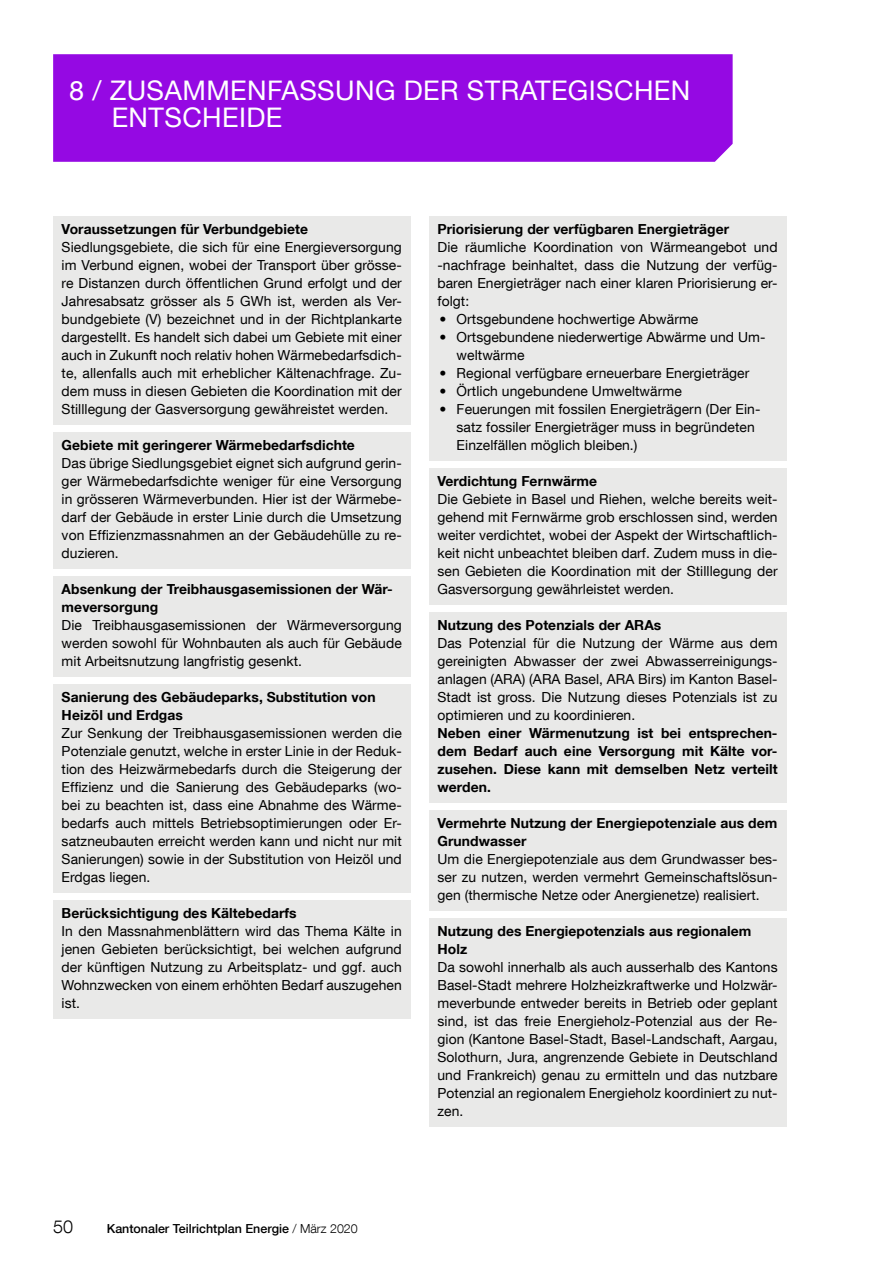
<style>
.page{position:relative;width:893px;height:1263px;background:#fff}
.page>*{position:absolute;margin:0;border:0;box-sizing:border-box;transform-origin:0 0}
.t1{font:27px/27px "Helvetica Neue LT Com";letter-spacing:.015em;color:#fff}
.t2{font:300 18px "Helvetica Neue LT Com";color:#000}
._04_3_RE_Lauftext_Ka{font:13.8px/18px "Helvetica Neue LT Com";letter-spacing:.005em;color:#000;text-align:justify}
._04_2_RE_Lauftext_Ti{font:700 13.8px/18px "Helvetica Neue LT Com";letter-spacing:.005em;color:#000}
._04_4_RE_lauftext_Ka{font:700 13.8px/18px "Helvetica Neue LT Com";letter-spacing:.005em;color:#000;text-align:justify}
.t3{font:500 12.45px "Helvetica Neue LT Com";color:#000}
.s1{font-weight:300}
</style>
<div class="page">
<div style="left:53px;top:54px;width:680px;height:108px;background:#9509e3"></div>
<div style="left:53px;top:216px;width:357px;height:28px;background:#e9e9e8"></div>
<div style="left:53px;top:236px;width:357px;height:188px;background:#e9e9e8"></div>
<div style="left:53px;top:432px;width:357px;height:28px;background:#e9e9e8"></div>
<div style="left:53px;top:452px;width:357px;height:116px;background:#e9e9e8"></div>
<div style="left:53px;top:576px;width:357px;height:46px;background:#e9e9e8"></div>
<div style="left:53px;top:614px;width:357px;height:62px;background:#e9e9e8"></div>
<div style="left:53px;top:684px;width:357px;height:46px;background:#e9e9e8"></div>
<div style="left:53px;top:722px;width:357px;height:170px;background:#e9e9e8"></div>
<div style="left:53px;top:900px;width:357px;height:28px;background:#e9e9e8"></div>
<div style="left:53px;top:920px;width:357px;height:98px;background:#e9e9e8"></div>
<div style="left:429px;top:216px;width:357px;height:28px;background:#e9e9e8"></div>
<div style="left:429px;top:236px;width:357px;height:80px;background:#e9e9e8"></div>
<div style="left:429px;top:308px;width:357px;height:26px;background:#e9e9e8"></div>
<div style="left:429px;top:326px;width:357px;height:44px;background:#e9e9e8"></div>
<div style="left:429px;top:362px;width:357px;height:26px;background:#e9e9e8"></div>
<div style="left:429px;top:380px;width:357px;height:26px;background:#e9e9e8"></div>
<div style="left:429px;top:398px;width:357px;height:62px;background:#e9e9e8"></div>
<div style="left:429px;top:468px;width:357px;height:28px;background:#e9e9e8"></div>
<div style="left:429px;top:488px;width:357px;height:116px;background:#e9e9e8"></div>
<div style="left:429px;top:612px;width:357px;height:28px;background:#e9e9e8"></div>
<div style="left:429px;top:632px;width:357px;height:98px;background:#e9e9e8"></div>
<div style="left:429px;top:722px;width:357px;height:80px;background:#e9e9e8"></div>
<div style="left:429px;top:810px;width:357px;height:46px;background:#e9e9e8"></div>
<div style="left:429px;top:848px;width:357px;height:62px;background:#e9e9e8"></div>
<div style="left:429px;top:918px;width:357px;height:46px;background:#e9e9e8"></div>
<div style="left:429px;top:956px;width:357px;height:170px;background:#e9e9e8"></div>
<p class="t1" style="left:112px;top:77px;width:580px;text-indent:-43px">8 / ZUSAMMENFASSUNG DER STRATEGISCHEN<br>ENTSCHEIDE</p>
<p class="_04_2_RE_Lauftext_Ti" style="left:62px;top:220px;width:248px">Voraussetzungen für Verbundgebiete</p>
<p class="_04_3_RE_Lauftext_Ka" style="left:62px;top:238px;width:342px">Siedlungsgebiete, die sich für eine Energieversorgung im Verbund eignen, wobei der Transport über grösse&shy;re Distanzen durch öffentlichen Grund erfolgt und der Jahresabsatz grösser als 5 GWh ist, werden als Ver&shy;bundgebiete (V) bezeichnet und in der Richtplankarte dargestellt. Es handelt sich dabei um Gebiete mit einer auch in Zukunft noch relativ hohen Wärmebedarfsdich&shy;te, allenfalls auch mit erheblicher Kältenachfrage. Zu&shy;dem muss in diesen Gebieten die Koordination mit der Stilllegung der Gasversorgung gewähreistet werden.</p>
<p class="_04_2_RE_Lauftext_Ti" style="left:62px;top:436px;width:295px">Gebiete mit geringerer Wärmebedarfsdichte</p>
<p class="_04_3_RE_Lauftext_Ka" style="left:62px;top:454px;width:342px">Das übrige Siedlungsgebiet eignet sich aufgrund gerin&shy;ger Wärmebedarfsdichte weniger für eine Versorgung in grösseren Wärmeverbunden. Hier ist der Wärmebe&shy;darf der Gebäude in erster Linie durch die Umsetzung von Effizienzmassnahmen an der Gebäudehülle zu re&shy;duzieren.</p>
<p class="_04_2_RE_Lauftext_Ti" style="left:62px;top:580px;width:333px">Absenkung der Treibhausgasemissionen der Wär&shy;meversorgung</p>
<p class="_04_3_RE_Lauftext_Ka" style="left:62px;top:616px;width:342px">Die Treibhausgasemissionen der Wärmeversorgung werden sowohl für Wohnbauten als auch für Gebäude mit Arbeitsnutzung langfristig gesenkt.</p>
<p class="_04_2_RE_Lauftext_Ti" style="left:62px;top:688px;width:315px">Sanierung des Gebäudeparks, Substitution von<br>Heizöl und Erdgas</p>
<p class="_04_3_RE_Lauftext_Ka" style="left:62px;top:724px;width:342px">Zur Senkung der Treibhausgasemissionen werden die Potenziale genutzt, welche in erster Linie in der Reduk&shy;tion des Heizwärmebedarfs durch die Steigerung der Effizienz und die Sanierung des Gebäudeparks (wo&shy;bei zu beachten ist, dass eine Abnahme des Wärme&shy;bedarfs auch mittels Betriebsoptimierungen oder Er&shy;satzneubauten erreicht werden kann und nicht nur mit Sanierungen) sowie in der Substitution von Heizöl und Erdgas liegen.</p>
<p class="_04_2_RE_Lauftext_Ti" style="left:62px;top:904px;width:236px">Berücksichtigung des Kältebedarfs</p>
<p class="_04_3_RE_Lauftext_Ka" style="left:62px;top:922px;width:342px">In den Massnahmenblättern wird das Thema Kälte in jenen Gebieten berücksichtigt, bei welchen aufgrund der künftigen Nutzung zu Arbeitsplatz- und ggf. auch Wohnzwecken von einem erhöhten Bedarf auszugehen ist.</p>
<p class="_04_2_RE_Lauftext_Ti" style="left:437px;top:220px;width:293px">Priorisierung der verfügbaren Energieträger</p>
<p class="_04_3_RE_Lauftext_Ka" style="left:437px;top:238px;width:342px">Die räumliche Koordination von Wärmeangebot und -nachfrage beinhaltet, dass die Nutzung der verfüg&shy;baren Energieträger nach einer klaren Priorisierung er&shy;folgt:</p>
<p class="_04_3_RE_Lauftext_Ka" style="left:440px;top:310px;width:260px">• Ortsgebundene hochwertige Abwärme</p>
<p class="_04_3_RE_Lauftext_Ka" style="left:457px;top:328px;width:310px;text-indent:-17px">• Ortsgebundene niederwertige Abwärme und Um&shy;weltwärme</p>
<p class="_04_3_RE_Lauftext_Ka" style="left:440px;top:364px;width:311px">• Regional verfügbare erneuerbare Energieträger</p>
<p class="_04_3_RE_Lauftext_Ka" style="left:440px;top:382px;width:244px">• Örtlich ungebundene Umweltwärme</p>
<p class="_04_3_RE_Lauftext_Ka" style="left:457px;top:400px;width:305px;text-align:left;text-indent:-17px">• Feuerungen mit fossilen Energieträgern (Der Ein&shy;satz fossiler Energieträger muss in begründeten<br>Einzelfällen möglich bleiben.)</p>
<p class="_04_2_RE_Lauftext_Ti" style="left:437px;top:472px;width:161px">Verdichtung Fernwärme</p>
<p class="_04_3_RE_Lauftext_Ka" style="left:437px;top:490px;width:342px">Die Gebiete in Basel und Riehen, welche bereits weit&shy;gehend mit Fernwärme grob erschlossen sind, werden weiter verdichtet, wobei der Aspekt der Wirtschaftlich&shy;keit nicht unbeachtet bleiben darf. Zudem muss in die&shy;sen Gebieten die Koordination mit der Stilllegung der Gasversorgung gewährleistet werden.</p>
<p class="_04_2_RE_Lauftext_Ti" style="left:437px;top:616px;width:225px">Nutzung des Potenzials der ARAs</p>
<p class="_04_3_RE_Lauftext_Ka" style="left:437px;top:634px;width:342px">Das Potenzial für die Nutzung der Wärme aus dem gereinigten Abwasser der zwei Abwasserreinigungs&shy;anlagen (ARA) (ARA Basel, ARA Birs) im Kanton Basel-Stadt ist gross. Die Nutzung dieses Potenzials ist zu optimieren und zu koordinieren.</p>
<p class="_04_4_RE_lauftext_Ka" style="left:437px;top:724px;width:342px">Neben einer Wärmenutzung ist bei entsprechen&shy;dem Bedarf auch eine Versorgung mit Kälte vor&shy;zusehen. Diese kann mit demselben Netz verteilt werden.</p>
<p class="_04_2_RE_Lauftext_Ti" style="left:437px;top:814px;width:341px">Vermehrte Nutzung der Energiepotenziale aus dem<br>Grundwasser</p>
<p class="_04_3_RE_Lauftext_Ka" style="left:437px;top:850px;width:342px">Um die Energiepotenziale aus dem Grundwasser bes&shy;ser zu nutzen, werden vermehrt Gemeinschaftslösun&shy;gen (thermische Netze oder Anergienetze) realisiert.</p>
<p class="_04_2_RE_Lauftext_Ti" style="left:437px;top:922px;width:315px">Nutzung des Energiepotenzials aus regionalem<br>Holz</p>
<p class="_04_3_RE_Lauftext_Ka" style="left:437px;top:958px;width:342px">Da sowohl innerhalb als auch ausserhalb des Kantons Basel-Stadt mehrere Holzheizkraftwerke und Holzwär&shy;meverbunde entweder bereits in Betrieb oder geplant sind, ist das freie Energieholz-Potenzial aus der Re&shy;gion (Kantone Basel-Stadt, Basel-Landschaft, Aargau, Solothurn, Jura, angrenzende Gebiete in Deutschland und Frankreich) genau zu ermitteln und das nutzbare Potenzial an regionalem Energieholz koordiniert zu nut&shy;zen.</p>
<h2 class="t2" style="left:53px;top:1216px;width:22px">50</h2>
<p class="t3" style="left:107px;top:1221px;width:252px">Kantonaler Teilrichtplan Energie <span class="s1">/ März 2020</span></p>
</div>
